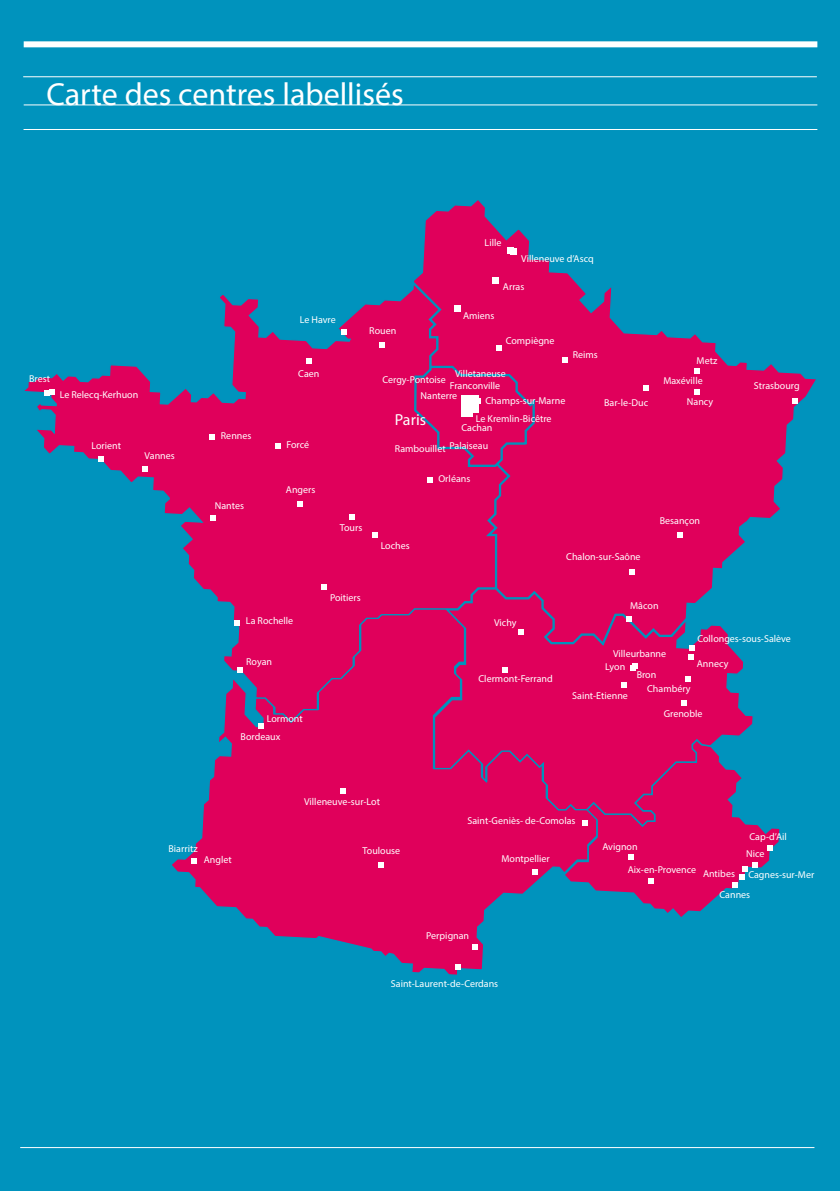
<style>
.page{position:relative;width:840px;height:1191px;background:#fff}
.page>*{position:absolute;margin:0;border:0;box-sizing:border-box;transform-origin:0 0}
.t1{font:32px "Myriad Pro";color:#fff}
.t2{font:16px "Myriad Pro";color:#fff}
.t3{font:10px "Myriad Pro";color:#fff}
</style>
<div class="page">
<div style="left:0;top:0;width:839px;height:1191px;background:#0093bd"></div>
<div style="left:24px;top:41px;width:792px;height:6px;background:#fff"></div>
<hr style="left:23px;top:76px;width:793px;height:1px;background:#fff">
<hr style="left:24px;top:105px;width:792px;height:1px;background:#fff">
<hr style="left:24px;top:129px;width:792px;height:1px;background:#fff">
<hr style="left:20px;top:1147px;width:794px;height:1px;background:#fff">
<svg style="left:172px;top:723px;width:392px;height:252px"></svg>
<div style="left:433px;top:645px;width:320px;height:182px;background:#e0005b"></div>
<svg style="left:414px;top:200px;width:402px;height:445px"></svg>
<svg style="left:24px;top:281px;width:485px;height:442px"></svg>
<svg style="left:379px;top:342px;width:6px;height:5px"></svg>
<svg style="left:306px;top:358px;width:5px;height:6px"></svg>
<svg style="left:209px;top:433px;width:6px;height:6px"></svg>
<svg style="left:791px;top:398px;width:6px;height:6px"></svg>
<svg style="left:676px;top:531px;width:6px;height:6px"></svg>
<svg style="left:297px;top:501px;width:5px;height:6px"></svg>
<svg style="left:348px;top:514px;width:6px;height:5px"></svg>
<svg style="left:427px;top:477px;width:5px;height:5px"></svg>
<svg style="left:210px;top:515px;width:6px;height:6px"></svg>
<svg style="left:234px;top:620px;width:6px;height:6px"></svg>
<svg style="left:236px;top:667px;width:6px;height:6px"></svg>
<svg style="left:258px;top:723px;width:6px;height:6px"></svg>
<svg style="left:472px;top:944px;width:6px;height:5px"></svg>
<svg style="left:378px;top:862px;width:5px;height:5px"></svg>
<svg style="left:532px;top:869px;width:6px;height:6px"></svg>
<svg style="left:684px;top:676px;width:6px;height:6px"></svg>
<svg style="left:681px;top:700px;width:5px;height:6px"></svg>
<svg style="left:518px;top:629px;width:5px;height:6px"></svg>
<svg style="left:501px;top:666px;width:6px;height:6px"></svg>
<svg style="left:693px;top:368px;width:6px;height:6px"></svg>
<svg style="left:693px;top:389px;width:6px;height:5px"></svg>
<svg style="left:454px;top:305px;width:6px;height:6px"></svg>
<svg style="left:495px;top:345px;width:6px;height:6px"></svg>
<svg style="left:629px;top:663px;width:8px;height:8px"></svg>
<svg style="left:339px;top:788px;width:6px;height:5px"></svg>
<svg style="left:44px;top:389px;width:11px;height:7px"></svg>
<svg style="left:340px;top:329px;width:6px;height:6px"></svg>
<svg style="left:321px;top:584px;width:6px;height:5px"></svg>
<svg style="left:492px;top:277px;width:6px;height:6px"></svg>
<svg style="left:507px;top:247px;width:9px;height:7px"></svg>
<svg style="left:562px;top:357px;width:6px;height:6px"></svg>
<svg style="left:687px;top:645px;width:8px;height:15px"></svg>
<svg style="left:191px;top:858px;width:6px;height:6px"></svg>
<svg style="left:414px;top:366px;width:120px;height:100px;background:#d01065"></svg>
<div style="left:461px;top:406px;width:11px;height:11px;background:#fff"></div>
<svg style="left:371px;top:532px;width:6px;height:6px"></svg>
<svg style="left:455px;top:963px;width:6px;height:6px"></svg>
<svg style="left:620px;top:682px;width:6px;height:6px"></svg>
<svg style="left:625px;top:616px;width:6px;height:6px"></svg>
<svg style="left:98px;top:456px;width:6px;height:5px"></svg>
<svg style="left:142px;top:466px;width:6px;height:6px"></svg>
<svg style="left:642px;top:385px;width:6px;height:6px"></svg>
<svg style="left:629px;top:569px;width:5px;height:6px"></svg>
<svg style="left:564px;top:741px;width:214px;height:176px"></svg>
<svg style="left:275px;top:443px;width:5px;height:6px"></svg>
<h1 class="t1" style="left:46px;top:75px;width:358px">Carte des centres labellisés</h1>
<p class="t3" style="left:29px;top:372px;width:22px">Brest</p>
<p class="t3" style="left:60px;top:388px;width:80px">Le Relecq-Kerhuon</p>
<p class="t3" style="left:91px;top:439px;width:31px">Lorient</p>
<p class="t3" style="left:144px;top:449px;width:32px">Vannes</p>
<p class="t3" style="left:221px;top:429px;width:32px">Rennes</p>
<p class="t3" style="left:215px;top:499px;width:31px">Nantes</p>
<p class="t3" style="left:484px;top:236px;width:18px">Lille</p>
<p class="t3" style="left:521px;top:252px;width:74px">Villeneuve d’Ascq</p>
<p class="t3" style="left:502px;top:280px;width:23px">Arras</p>
<p class="t3" style="left:299px;top:313px;width:37px">Le Havre</p>
<p class="t3" style="left:463px;top:309px;width:33px">Amiens</p>
<p class="t3" style="left:369px;top:324px;width:28px">Rouen</p>
<p class="t3" style="left:505px;top:334px;width:50px">Compiègne</p>
<p class="t3" style="left:572px;top:348px;width:27px">Reims</p>
<p class="t3" style="left:298px;top:367px;width:23px">Caen</p>
<p class="t3" style="left:455px;top:367px;width:52px">Villetaneuse</p>
<p class="t3" style="left:382px;top:373px;width:65px">Cergy-Pontoise</p>
<p class="t3" style="left:449px;top:379px;width:52px">Franconville</p>
<p class="t3" style="left:286px;top:439px;width:24px">Forcé</p>
<p class="t3" style="left:420px;top:389px;width:38px">Nanterre</p>
<p class="t3" style="left:485px;top:394px;width:81px">Champs-sur-Marne</p>
<p class="t3" style="left:449px;top:439px;width:40px">Palaiseau</p>
<h2 class="t2" style="left:394px;top:410px;width:33px">Paris</h2>
<p class="t3" style="left:475px;top:412px;width:77px">Le Kremlin-Bicêtre</p>
<p class="t3" style="left:461px;top:422px;width:32px">Cachan</p>
<p class="t3" style="left:394px;top:442px;width:52px">Rambouillet</p>
<p class="t3" style="left:604px;top:396px;width:45px">Bar-le-Duc</p>
<p class="t3" style="left:438px;top:472px;width:33px">Orléans</p>
<p class="t3" style="left:286px;top:484px;width:31px">Angers</p>
<p class="t3" style="left:340px;top:521px;width:24px">Tours</p>
<p class="t3" style="left:380px;top:539px;width:31px">Loches</p>
<p class="t3" style="left:566px;top:550px;width:76px">Chalon-sur-Saône</p>
<p class="t3" style="left:696px;top:354px;width:22px">Metz</p>
<p class="t3" style="left:686px;top:395px;width:28px">Nancy</p>
<p class="t3" style="left:663px;top:375px;width:41px">Maxéville</p>
<p class="t3" style="left:659px;top:514px;width:42px">Besançon</p>
<p class="t3" style="left:330px;top:591px;width:32px">Poitiers</p>
<p class="t3" style="left:629px;top:599px;width:30px">Mâcon</p>
<p class="t3" style="left:753px;top:379px;width:47px">Strasbourg</p>
<p class="t3" style="left:246px;top:615px;width:49px">La Rochelle</p>
<p class="t3" style="left:246px;top:655px;width:27px">Royan</p>
<p class="t3" style="left:266px;top:712px;width:38px">Lormont</p>
<p class="t3" style="left:240px;top:730px;width:41px">Bordeaux</p>
<p class="t3" style="left:494px;top:616px;width:24px">Vichy</p>
<p class="t3" style="left:478px;top:672px;width:76px">Clermont-Ferrand</p>
<p class="t3" style="left:613px;top:647px;width:54px">Villeurbanne</p>
<p class="t3" style="left:604px;top:660px;width:22px">Lyon</p>
<p class="t3" style="left:636px;top:669px;width:21px">Bron</p>
<p class="t3" style="left:697px;top:633px;width:95px">Collonges-sous-Salève</p>
<p class="t3" style="left:696px;top:658px;width:33px">Annecy</p>
<p class="t3" style="left:572px;top:689px;width:57px">Saint-Etienne</p>
<p class="t3" style="left:646px;top:682px;width:45px">Chambéry</p>
<p class="t3" style="left:663px;top:707px;width:40px">Grenoble</p>
<p class="t3" style="left:168px;top:842px;width:31px">Biarritz</p>
<p class="t3" style="left:204px;top:853px;width:29px">Anglet</p>
<p class="t3" style="left:304px;top:795px;width:77px">Villeneuve-sur-Lot</p>
<p class="t3" style="left:362px;top:844px;width:39px">Toulouse</p>
<p class="t3" style="left:467px;top:814px;width:109px">Saint-Geniès- de-Comolas</p>
<p class="t3" style="left:501px;top:853px;width:50px">Montpellier</p>
<p class="t3" style="left:426px;top:930px;width:44px">Perpignan</p>
<p class="t3" style="left:390px;top:977px;width:109px">Saint-Laurent-de-Cerdans</p>
<p class="t3" style="left:602px;top:840px;width:37px">Avignon</p>
<p class="t3" style="left:749px;top:830px;width:39px">Cap-d’Ail</p>
<p class="t3" style="left:745px;top:847px;width:20px">Nice</p>
<p class="t3" style="left:627px;top:863px;width:109px">Aix-en-Provence Antibes</p>
<p class="t3" style="left:719px;top:888px;width:32px">Cannes</p>
<p class="t3" style="left:748px;top:868px;width:67px">Cagnes-sur-Mer</p>
</div>
